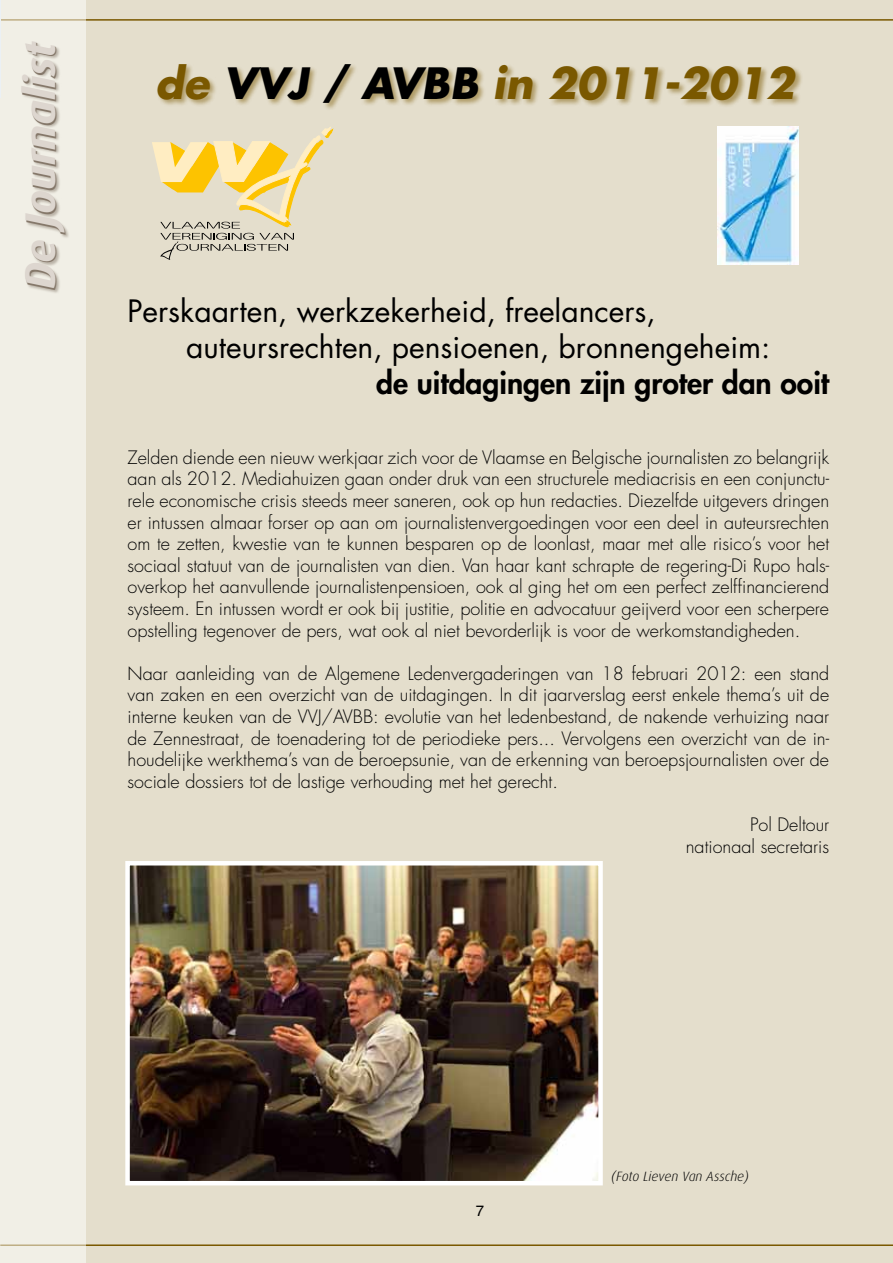
<style>
.page{position:relative;width:893px;height:1263px;background:#e4decc}
.page>*{position:absolute;margin:0;border:0;box-sizing:border-box;transform-origin:0 0}
.t1{font:italic 700 43.05px "Dax";color:#85786a}
.t2{font:italic 700 42px "Futura Std";color:#7a5800}
.t3{font:30px/36px "Futura Std";color:#000}
.t4{font:800 30px "Futura Std";color:#000}
.t5{font:300 18px/21.6px "Futura Std";color:#000;text-align:justify}
.t6{font:15px "Helvetica LT Std";color:#000}
.t7{font:italic 300 13.5px "Dax";color:#000}
.s1{color:#000}
</style>
<div class="page">
<hr style="left:0;top:19px;width:893px;height:2px;background:#7a5800">
<div style="left:156px;top:63px;width:647px;height:48px;background:#7a5800;opacity:.5"></div>
<img style="left:130px;top:866px;width:468px;height:314px">
<div style="left:125px;top:861px;width:478px;height:324px;border:4px solid #fff"></div>
<svg style="left:152px;top:127px;width:181px;height:133px"></svg>
<img style="left:717px;top:127px;width:81px;height:137px">
<hr style="left:0;top:1244px;width:893px;height:2px;background:#7a5800">
<div style="left:0;top:0;width:85px;height:1263px;background:#f1efe6"></div>
<div style="left:22px;top:42px;width:48px;height:252px;background:#85786a;opacity:.5"></div>
<h1 class="t1" style="left:17px;top:291px;width:250px;rotate:-90deg">De Journalist</h1>
<h2 class="t2" style="left:155px;top:55px;width:641px">de <span class="s1">VVJ / AVBB</span> in 2011-2012</h2>
<h3 class="t3" style="left:186px;top:293px;width:586px;text-indent:-59px">Perskaarten, werkzekerheid, freelancers, auteursrechten, pensioenen, bronnengeheim:</h3>
<h3 class="t4" style="left:376px;top:363px;width:454px">de uitdagingen zijn groter dan ooit</h3>
<p class="t5" style="left:128px;top:447px;width:703px">Zelden diende een nieuw werkjaar zich voor de Vlaamse en Belgische journalisten zo belangrijk aan als 2012. Mediahuizen gaan onder druk van een structurele mediacrisis en een conjunctu&shy;rele economische crisis steeds meer saneren, ook op hun redacties. Diezelfde uitgevers dringen er intussen almaar forser op aan om journalistenvergoedingen voor een deel in auteursrechten om te zetten, kwestie van te kunnen besparen op de loonlast, maar met alle risico’s voor het sociaal statuut van de journalisten van dien. Van haar kant schrapte de regering-Di Rupo hals&shy;overkop het aanvullende journalistenpensioen, ook al ging het om een perfect zelffinancierend systeem. En intussen wordt er ook bij justitie, politie en advocatuur geijverd voor een scherpere opstelling tegenover de pers, wat ook al niet bevorderlijk is voor de werkomstandigheden.</p>
<p class="t5" style="left:128px;top:663px;width:703px">Naar aanleiding van de Algemene Ledenvergaderingen van 18 februari 2012: een stand van zaken en een overzicht van de uitdagingen. In dit jaarverslag eerst enkele thema’s uit de interne keuken van de VVJ/AVBB: evolutie van het ledenbestand, de nakende verhuizing naar de Zennestraat, de toenadering tot de periodieke pers... Vervolgens een overzicht van de in&shy;houdelijke werkthema’s van de beroepsunie, van de erkenning van beroepsjournalisten over de sociale dossiers tot de lastige verhouding met het gerecht.</p>
<p class="t5" style="left:686px;top:814px;width:145px;text-align:right">Pol Deltour nationaal secretaris</p>
<p class="t6" style="left:476px;top:1202px;width:10px">7</p>
<p class="t7" style="left:611px;top:1169px;width:139px">(Foto Lieven Van Assche)</p>
</div>
